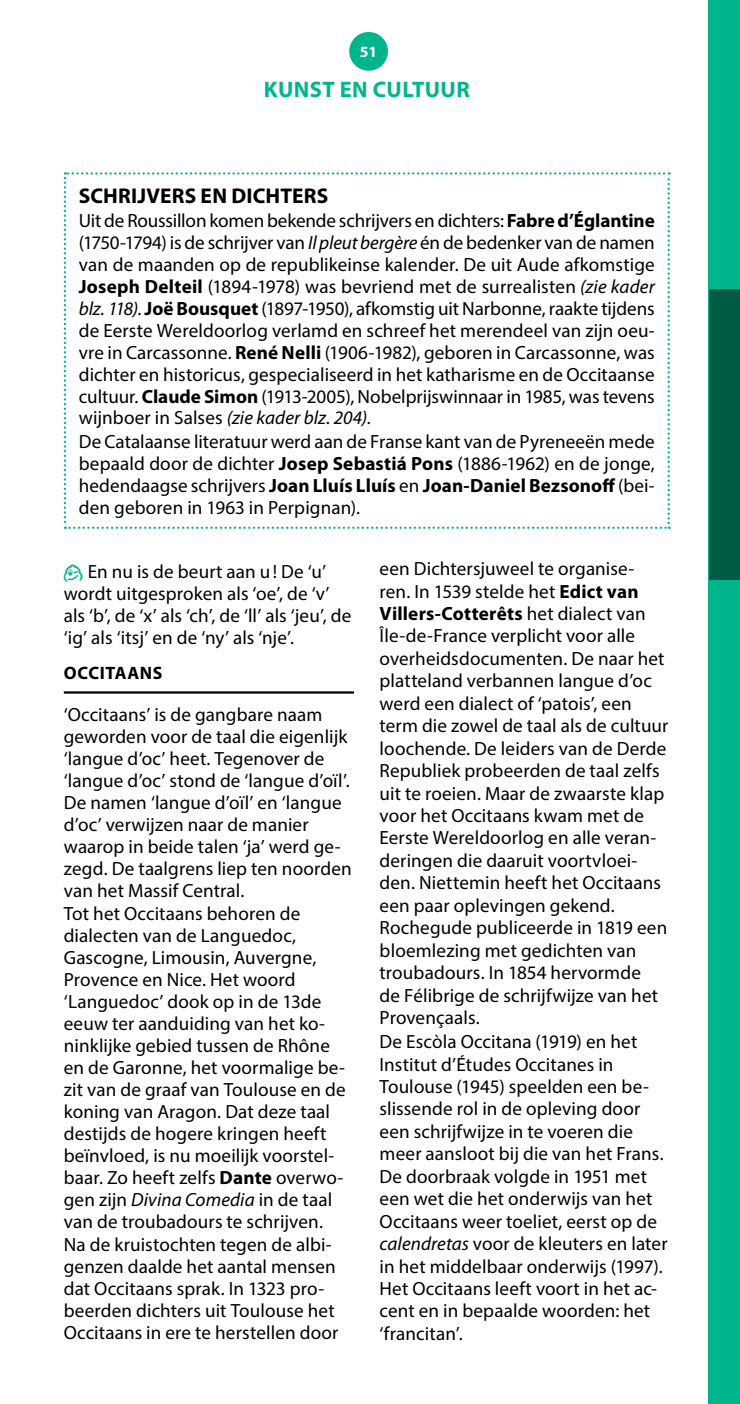
<style>
.page{position:relative;width:740px;height:1404px;background:#fff}
.page>*{position:absolute;margin:0;border:0;box-sizing:border-box;transform-origin:0 0}
.t1{font:700 22.5px "Myriad Pro";letter-spacing:.02em;color:#00b58b}
.t2{font:700 21.38px "Myriad Pro";letter-spacing:.01em;color:#000}
.t3{font:19.12px/22.1px "Myriad Pro";letter-spacing:.005em;color:#000}
.t4{font:700 18px "Myriad Pro";letter-spacing:.03em;color:#000}
.t5{font:700 15.75px "Myriad Pro";color:#fff}
.s1{font-weight:700}
.s2{font-style:italic}
.s3{font-family:"Michelin";color:#00b58b}
</style>
<div class="page">
<div style="left:349px;top:32px;width:39px;height:39px;background:#00b58b;border-radius:50%"></div>
<div style="left:708px;top:0;width:32px;height:1403px;background:#00b58b"></div>
<div style="left:708px;top:290px;width:32px;height:290px;background:#005b44"></div>
<hr style="left:64px;top:691px;width:290px;height:2px;background:#000">
<svg style="left:64px;top:172px;width:606px;height:357px"></svg>
<p class="t5" style="left:360px;top:42px;width:19px">51</p>
<p class="t1" style="left:264px;top:75px;width:207px">KUNST EN CULTUUR</p>
<p class="t2" style="left:79px;top:182px;width:251px">SCHRIJVERS EN DICHTERS</p>
<p class="t3" style="left:79px;top:209px;width:577px">Uit de Roussillon komen bekende schrijvers en dichters: <span class="s1">Fabre d’Églantine </span>(1750-1794) is de schrijver van <span class="s2">Il pleut bergère</span> én de bedenker van de namen van de maanden op de republikeinse kalender. De uit Aude afkomstige <span class="s1">Joseph Delteil</span> (1894-1978) was bevriend met de surrealisten <span class="s2">(zie kader blz. 118)</span>. <span class="s1">Joë Bousquet</span> (1897-1950), afkomstig uit Narbonne, raakte tijdens de Eerste Wereldoorlog verlamd en schreef het merendeel van zijn oeu&shy;vre in Carcassonne. <span class="s1">René Nelli</span> (1906‑1982), geboren in Carcassonne, was dichter en historicus, gespecialiseerd in het katharisme en de Occitaanse cultuur. <span class="s1">Claude Simon</span> (1913-2005), Nobelprijswinnaar in 1985, was tevens wijnboer in Salses <span class="s2">(zie kader blz. 204)</span>.<br>De Catalaanse literatuur werd aan de Franse kant van de Pyreneeën mede bepaald door de dichter <span class="s1">Josep Sebastiá Pons</span> (1886‑1962) en de jonge, hedendaagse schrijvers <span class="s1">Joan Lluís Lluís</span> en <span class="s1">Joan-Daniel Bezsonoff</span> (bei&shy;den geboren in 1963 in Perpignan).</p>
<p class="t3" style="left:64px;top:560px;width:289px"><span class="s3">w</span> En nu is de beurt aan u! De ‘u’ wordt uitgesproken als ‘oe’, de ‘v’ als ‘b’, de ‘x’ als ‘ch’, de ‘ll’ als ‘jeu’, de ‘ig’ als ‘itsj’ en de ‘ny’ als ‘nje’.</p>
<p class="t4" style="left:64px;top:660px;width:100px">OCCITAANS</p>
<p class="t3" style="left:64px;top:703px;width:289px">‘Occitaans’ is de gangbare naam geworden voor de taal die eigenlijk ‘langue d’oc’ heet. Tegenover de ‘langue d’oc’ stond de ‘langue d’oïl’.<br>De namen ‘langue d’oïl’ en ‘langue d’oc’ verwijzen naar de manier waarop in beide talen ‘ja’ werd ge&shy;zegd. De taalgrens liep ten noorden van het Massif Central.<br>Tot het Occitaans behoren de dialecten van de Languedoc,<br>Gascogne, Limousin, Auvergne,<br>Provence en Nice. Het woord ‘Languedoc’ dook op in de 13de eeuw ter aanduiding van het ko&shy;ninklijke gebied tussen de Rhône en de Garonne, het voormalige be&shy;zit van de graaf van Toulouse en de koning van Aragon. Dat deze taal destijds de hogere kringen heeft beïnvloed, is nu moeilijk voorstel&shy;baar. Zo heeft zelfs <span class="s1">Dante</span> overwo&shy;gen zijn <span class="s2">Divina Comedia</span> in de taal van de troubadours te schrijven.<br>Na de kruistochten tegen de albi&shy;genzen daalde het aantal mensen dat Occitaans sprak. In 1323 pro&shy;beerden dichters uit Toulouse het<br>Occitaans in ere te herstellen door</p>
<p class="t3" style="left:379px;top:557px;width:290px">een Dichtersjuweel te organise&shy;ren. In 1539 stelde het <span class="s1">Edict van<br>Villers-Cotterêts</span> het dialect van<br>Île-de-France verplicht voor alle overheidsdocumenten. De naar het platteland verbannen langue d’oc werd een dialect of ‘patois’, een term die zowel de taal als de cultuur loochende. De leiders van de Derde<br>Republiek probeerden de taal zelfs uit te roeien. Maar de zwaarste klap voor het Occitaans kwam met de<br>Eerste Wereldoorlog en alle veran&shy;deringen die daaruit voortvloei&shy;den. Niettemin heeft het Occitaans een paar oplevingen gekend.<br>Rochegude publiceerde in 1819 een bloemlezing met gedichten van troubadours. In 1854 hervormde<br>de Félibrige de schrijfwijze van het<br>Provençaals.<br>De Escòla Occitana (1919) en het<br>Institut d’Études Occitanes in<br>Toulouse (1945) speelden een be&shy;slissende rol in de opleving door een schrijfwijze in te voeren die meer aansloot bij die van het Frans.<br>De doorbraak volgde in 1951 met een wet die het onderwijs van het<br>Occitaans weer toeliet, eerst op de <span class="s2">calendretas</span> voor de kleuters en later in het middelbaar onderwijs (1997).<br>Het Occitaans leeft voort in het ac&shy;cent en in bepaalde woorden: het ‘francitan’.</p>
</div>
